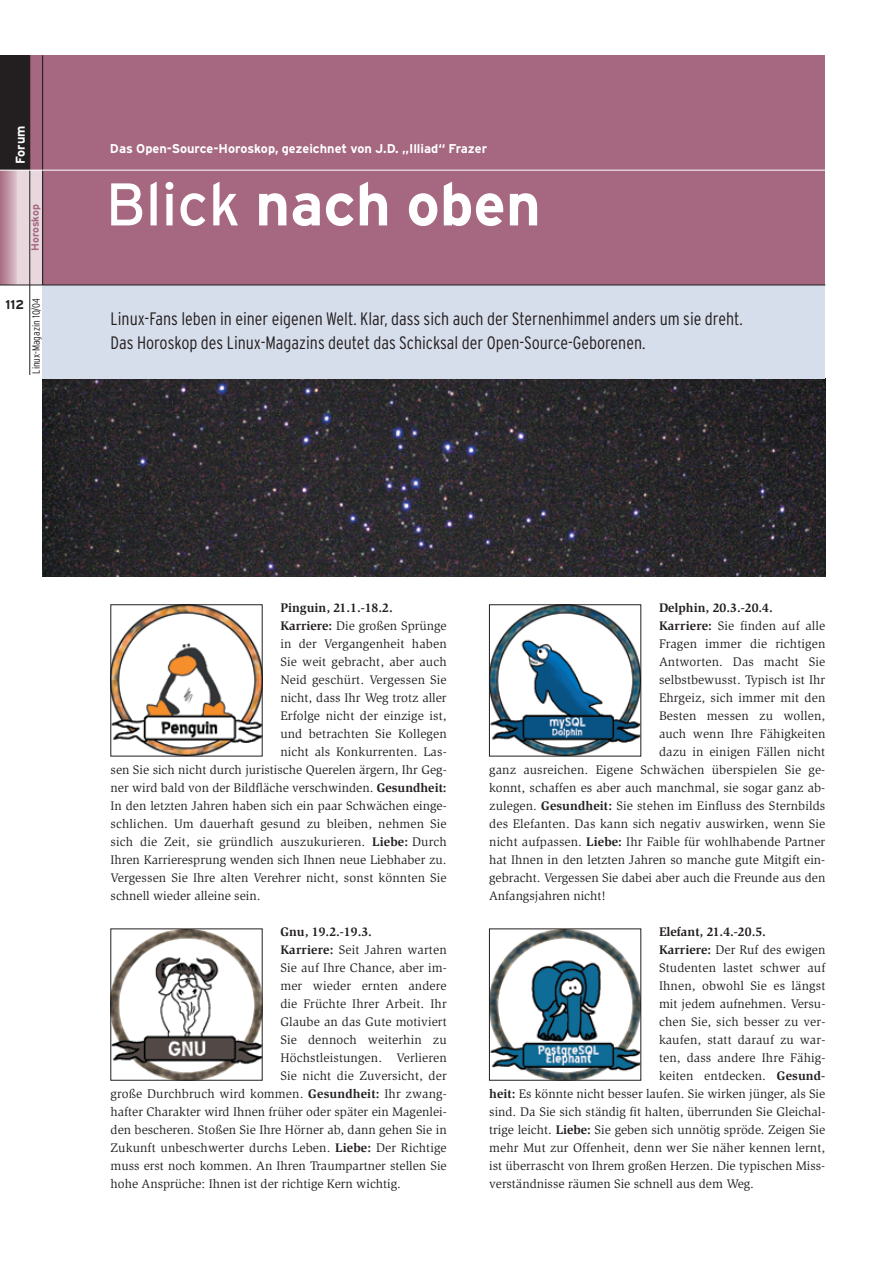
<style>
.page{position:relative;width:893px;height:1262px;background:#fff}
.page>*{position:absolute;margin:0;border:0;box-sizing:border-box;transform-origin:0 0}
.t1{font:700 60px "Interstate";color:#fff}
.t2{font:300 condensed 18px/24px "Interstate";color:#231f20}
.t3{font:12.75px "Slimbach";letter-spacing:.005em;color:#231f20}
.t4{font:700 12.75px "Slimbach";color:#231f20}
.t5{font:700 12.75px "Interstate";color:#fff}
.t6{font:700 12.75px "Interstate";color:#231f20}
.t7{font:300 condensed 10.5px "Interstate";color:#231f20}
.t8{font:700 10.5px "Interstate";color:#a66780}
.s1{font-weight:400}
.s2{font-weight:700}
</style>
<div class="page">
<img style="left:43px;top:378px;width:782px;height:198px">
<img style="left:113px;top:930px;width:147px;height:148px">
<img style="left:113px;top:606px;width:147px;height:148px">
<div style="left:111px;top:604px;width:151px;height:152px;border:1px solid #231f20"></div>
<div style="left:43px;top:285px;width:782px;height:93px;background:#d7deeb"></div>
<div style="left:43px;top:55px;width:782px;height:230px;background:#a66780"></div>
<hr style="left:43px;top:285px;width:782px;height:1px;background:#231f20">
<div style="left:0;top:55px;width:43px;height:230px;background:#a66780"></div>
<div style="left:0;top:55px;width:30px;height:115px;background:#231f20"></div>
<svg style="left:0;top:171px;width:17px;height:114px"></svg>
<div style="left:17px;top:170px;width:26px;height:115px;background:#e8d8dd"></div>
<hr style="left:30px;top:55px;width:1px;height:320px;background:#231f20">
<hr style="left:42px;top:55px;width:1px;height:230px;background:#231f20">
<hr style="left:0;top:285px;width:43px;height:1px;background:#231f20">
<hr style="left:0;top:170px;width:43px;height:1px;background:#fff">
<hr style="left:43px;top:170px;width:782px;height:1px;background:#fff">
<img style="left:491px;top:930px;width:148px;height:148px">
<div style="left:489px;top:928px;width:152px;height:152px;border:1px solid #231f20"></div>
<img style="left:491px;top:606px;width:148px;height:148px">
<div style="left:489px;top:604px;width:152px;height:152px;border:1px solid #231f20"></div>
<p class="t5" style="left:15px;top:164px;width:40px;rotate:-90deg">Forum</p>
<p class="t8" style="left:31px;top:251px;width:48px;rotate:-90deg">Horoskop</p>
<p class="t6" style="left:6px;top:300px;width:20px">112</p>
<p class="t7" style="left:32px;top:374px;width:77px;rotate:-90deg">Linux-Magazin 10/04</p>
<p class="t5" style="left:110px;top:144px;width:378px">Das Open-Source-Horoskop, gezeichnet von J.D. „Illiad“ Frazer</p>
<h1 class="t1" style="left:106px;top:182px;width:436px"><span class="s1">Blick</span> nach oben</h1>
<h2 class="t2" style="left:111px;top:308px;width:633px">Linux-Fans leben in einer eigenen Welt. Klar, dass sich auch der Sternenhimmel anders um sie dreht.<br>Das Horoskop des Linux-Magazins deutet das Schicksal der Open-Source-Geborenen.</h2>
<p class="t4" style="left:280px;top:603px;width:114px">Pinguin, 21.1.-18.2.</p>
<p class="t3" style="left:280px;top:621px;width:168px"><span class="s2">Karriere:</span> Die großen Sprünge</p>
<p class="t3" style="left:280px;top:639px;width:168px">in der Vergangenheit haben</p>
<p class="t3" style="left:280px;top:657px;width:168px">Sie weit gebracht, aber auch</p>
<p class="t3" style="left:280px;top:675px;width:168px">Neid geschürt. Vergessen Sie</p>
<p class="t3" style="left:280px;top:693px;width:168px">nicht, dass Ihr Weg trotz aller</p>
<p class="t3" style="left:280px;top:711px;width:168px">Erfolge nicht der einzige ist,</p>
<p class="t3" style="left:280px;top:729px;width:168px">und betrachten Sie Kollegen</p>
<p class="t3" style="left:280px;top:747px;width:168px">nicht als Konkurrenten. Las-</p>
<p class="t3" style="left:111px;top:765px;width:337px">sen Sie sich nicht durch juristische Querelen ärgern, Ihr Geg-</p>
<p class="t3" style="left:111px;top:783px;width:337px">ner wird bald von der Bildfläche verschwinden. <span class="s2">Gesundheit:</span></p>
<p class="t3" style="left:111px;top:801px;width:337px">In den letzten Jahren haben sich ein paar Schwächen einge-</p>
<p class="t3" style="left:111px;top:819px;width:337px">schlichen. Um dauerhaft gesund zu bleiben, nehmen Sie</p>
<p class="t3" style="left:111px;top:837px;width:337px">sich die Zeit, sie gründlich auszukurieren. <span class="s2">Liebe:</span> Durch</p>
<p class="t3" style="left:111px;top:855px;width:337px">Ihren Karrieresprung wenden sich Ihnen neue Liebhaber zu.</p>
<p class="t3" style="left:111px;top:873px;width:337px">Vergessen Sie Ihre alten Verehrer nicht, sonst könnten Sie</p>
<p class="t3" style="left:111px;top:891px;width:151px">schnell wieder alleine sein.</p>
<p class="t4" style="left:280px;top:927px;width:93px">Gnu, 19.2.-19.3.</p>
<p class="t3" style="left:280px;top:945px;width:168px"><span class="s2">Karriere:</span> Seit Jahren warten</p>
<p class="t3" style="left:280px;top:963px;width:168px">Sie auf Ihre Chance, aber im-</p>
<p class="t3" style="left:280px;top:981px;width:168px">mer wieder ernten andere</p>
<p class="t3" style="left:280px;top:999px;width:168px">die Früchte Ihrer Arbeit. Ihr</p>
<p class="t3" style="left:280px;top:1017px;width:168px">Glaube an das Gute motiviert</p>
<p class="t3" style="left:280px;top:1035px;width:168px">Sie dennoch weiterhin zu</p>
<p class="t3" style="left:280px;top:1053px;width:168px">Höchstleistungen. Verlieren</p>
<p class="t3" style="left:280px;top:1071px;width:168px">Sie nicht die Zuversicht, der</p>
<p class="t3" style="left:111px;top:1089px;width:337px">große Durchbruch wird kommen. <span class="s2">Gesundheit:</span> Ihr zwang-</p>
<p class="t3" style="left:111px;top:1107px;width:337px">hafter Charakter wird Ihnen früher oder später ein Magenlei-</p>
<p class="t3" style="left:111px;top:1125px;width:337px">den bescheren. Stoßen Sie Ihre Hörner ab, dann gehen Sie in</p>
<p class="t3" style="left:111px;top:1143px;width:337px">Zukunft unbeschwerter durchs Leben. <span class="s2">Liebe:</span> Der Richtige</p>
<p class="t3" style="left:111px;top:1161px;width:337px">muss erst noch kommen. An Ihren Traumpartner stellen Sie</p>
<p class="t3" style="left:111px;top:1179px;width:292px">hohe Ansprüche: Ihnen ist der richtige Kern wichtig.</p>
<p class="t4" style="left:659px;top:603px;width:115px">Delphin, 20.3.-20.4.</p>
<p class="t3" style="left:659px;top:621px;width:168px"><span class="s2">Karriere:</span> Sie finden auf alle</p>
<p class="t3" style="left:659px;top:639px;width:168px">Fragen immer die richtigen</p>
<p class="t3" style="left:659px;top:657px;width:168px">Antworten. Das macht Sie</p>
<p class="t3" style="left:659px;top:675px;width:168px">selbstbewusst. Typisch ist Ihr</p>
<p class="t3" style="left:659px;top:693px;width:168px">Ehrgeiz, sich immer mit den</p>
<p class="t3" style="left:659px;top:711px;width:168px">Besten messen zu wollen,</p>
<p class="t3" style="left:659px;top:729px;width:168px">auch wenn Ihre Fähigkeiten</p>
<p class="t3" style="left:659px;top:747px;width:168px">dazu in einigen Fällen nicht</p>
<p class="t3" style="left:489px;top:765px;width:337px">ganz ausreichen. Eigene Schwächen überspielen Sie ge-</p>
<p class="t3" style="left:489px;top:783px;width:337px">konnt, schaffen es aber auch manchmal, sie sogar ganz ab-</p>
<p class="t3" style="left:489px;top:801px;width:337px">zulegen. <span class="s2">Gesundheit:</span> Sie stehen im Einfluss des Sternbilds</p>
<p class="t3" style="left:489px;top:819px;width:337px">des Elefanten. Das kann sich negativ auswirken, wenn Sie</p>
<p class="t3" style="left:489px;top:837px;width:337px">nicht aufpassen. <span class="s2">Liebe:</span> Ihr Faible für wohlhabende Partner</p>
<p class="t3" style="left:489px;top:855px;width:337px">hat Ihnen in den letzten Jahren so manche gute Mitgift ein-</p>
<p class="t3" style="left:489px;top:873px;width:337px">gebracht. Vergessen Sie dabei aber auch die Freunde aus den</p>
<p class="t3" style="left:489px;top:891px;width:118px">Anfangsjahren nicht!</p>
<p class="t4" style="left:659px;top:927px;width:108px">Elefant, 21.4.-20.5.</p>
<p class="t3" style="left:659px;top:945px;width:168px"><span class="s2">Karriere:</span> Der Ruf des ewigen</p>
<p class="t3" style="left:659px;top:963px;width:168px">Studenten lastet schwer auf</p>
<p class="t3" style="left:659px;top:981px;width:168px">Ihnen, obwohl Sie es längst</p>
<p class="t3" style="left:659px;top:999px;width:168px">mit jedem aufnehmen. Versu-</p>
<p class="t3" style="left:659px;top:1017px;width:168px">chen Sie, sich besser zu ver-</p>
<p class="t3" style="left:659px;top:1035px;width:168px">kaufen, statt darauf zu war-</p>
<p class="t3" style="left:659px;top:1053px;width:168px">ten, dass andere Ihre Fähig-</p>
<p class="t3" style="left:659px;top:1071px;width:168px">keiten entdecken. <span class="s2">Gesund-</span></p>
<p class="t3" style="left:489px;top:1089px;width:337px"><span class="s2">heit:</span> Es könnte nicht besser laufen. Sie wirken jünger, als Sie</p>
<p class="t3" style="left:489px;top:1107px;width:338px">sind. Da Sie sich ständig fit halten, überrunden Sie Gleichal-</p>
<p class="t3" style="left:489px;top:1125px;width:337px">trige leicht. <span class="s2">Liebe:</span> Sie geben sich unnötig spröde. Zeigen Sie</p>
<p class="t3" style="left:489px;top:1143px;width:337px">mehr Mut zur Offenheit, denn wer Sie näher kennen lernt,</p>
<p class="t3" style="left:489px;top:1161px;width:337px">ist überrascht von Ihrem großen Herzen. Die typischen Miss-</p>
<p class="t3" style="left:489px;top:1179px;width:266px">verständnisse räumen Sie schnell aus dem Weg.</p>
</div>
